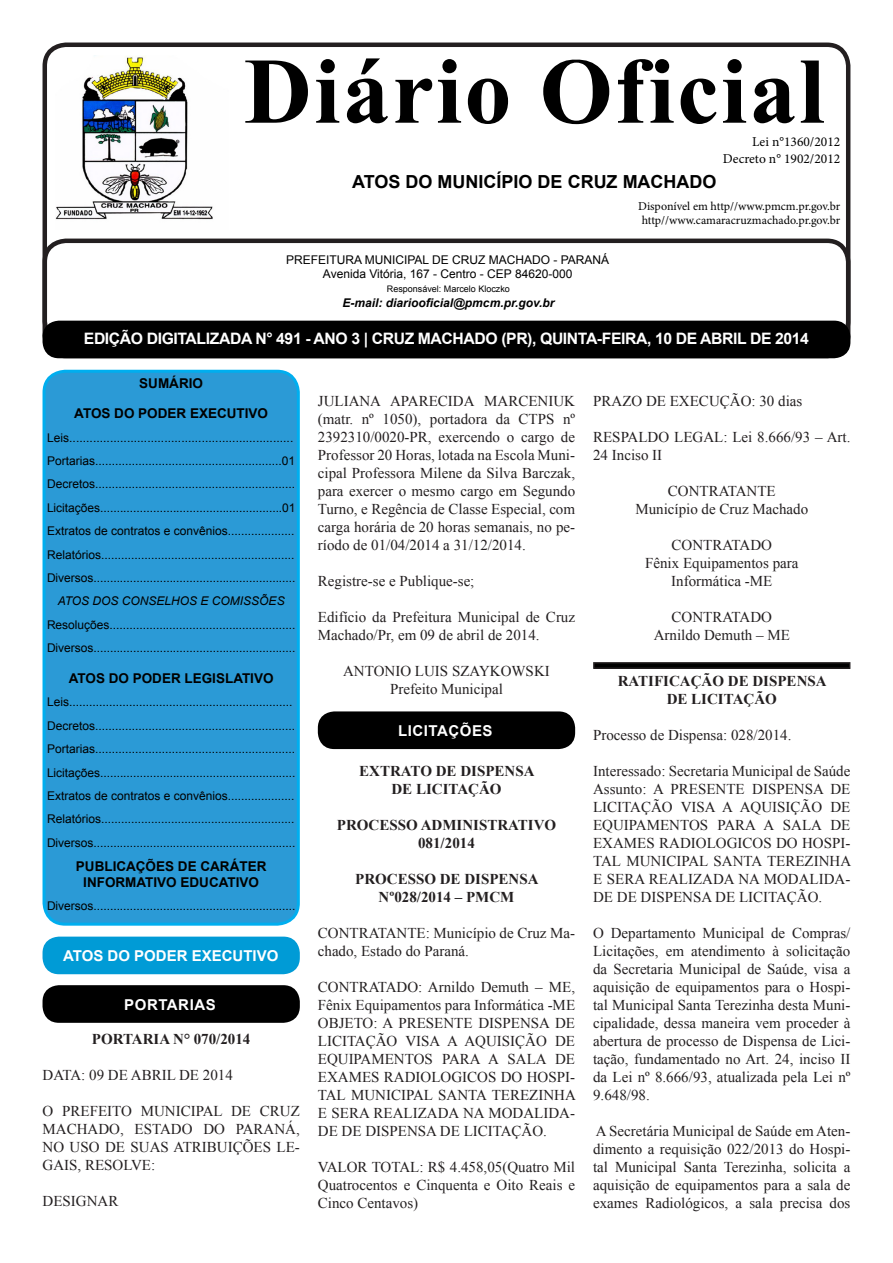
<style>
.page{position:relative;width:893px;height:1263px;background:#fff}
.page>*{position:absolute;margin:0;border:0;box-sizing:border-box;transform-origin:0 0}
.t1{font:700 93.9px "Times New Roman";letter-spacing:.025em;color:#000}
.t2{font:700 18px "Arial";color:#000}
.t3{font:700 15.75px "Arial";letter-spacing:-.025em;color:#fff}
.t4{font:15px/18px "Times New Roman";color:#231f20;text-align:justify}
.t5{font:700 15px/18px "Times New Roman";color:#231f20;text-align:center}
.t6{font:700 15px "Arial";color:#fff}
.t7{font:700 15px "Arial";letter-spacing:.035em;color:#fff}
.t8{font:700 13.5px "Arial";color:#000}
.t9{font:13.5px "Minion Pro";color:#000}
.t10{font:12px "Arial";color:#000}
.t11{font:12px "Minion Pro";letter-spacing:-.005em;color:#000}
.t12{font:italic 700 12px "Arial";color:#000}
.t13{font:italic 12px "Arial";color:#000}
.t14{font:9px "Arial";color:#000}
</style>
<div class="page">
<div style="left:43px;top:43px;width:807px;height:301px;border:4px solid #231f20;border-radius:21px"></div>
<div style="left:43px;top:239px;width:807px;height:119px;border:4px solid #231f20;border-radius:21px"></div>
<div style="left:44px;top:371px;width:254px;height:553px;background:#2b9ad6;border-radius:21px"></div>
<div style="left:43px;top:370px;width:257px;height:556px;border:3px solid #00aeef;border-radius:21px"></div>
<div style="left:43px;top:321px;width:807px;height:37px;background:#000;border-radius:16px"></div>
<img style="left:55px;top:55px;width:158px;height:165px">
<div style="left:43px;top:936px;width:257px;height:38px;background:#009bd6;border-radius:16px"></div>
<div style="left:43px;top:985px;width:257px;height:38px;background:#000;border-radius:16px"></div>
<div style="left:318px;top:711px;width:257px;height:38px;background:#000;border-radius:16px"></div>
<svg style="left:593px;top:662px;width:258px;height:7px;background:#131212"></svg>
<p class="t1" style="left:244px;top:24px;width:582px">Diário Oficial</p>
<p class="t9" style="left:752px;top:133px;width:90px">Lei n°1360/2012</p>
<p class="t9" style="left:723px;top:149px;width:119px">Decreto n° 1902/2012</p>
<p class="t2" style="left:352px;top:169px;width:366px">ATOS DO MUNICÍPIO DE CRUZ MACHADO</p>
<p class="t11" style="left:638px;top:198px;width:204px">Disponível em http//www.pmcm.pr.gov.br</p>
<p class="t11" style="left:642px;top:212px;width:200px">http//www.camaracruzmachado.pr.gov.br</p>
<p class="t10" style="left:286px;top:251px;width:325px">PREFEITURA MUNICIPAL DE CRUZ MACHADO - PARANÁ</p>
<p class="t10" style="left:323px;top:266px;width:251px">Avenida Vitória, 167 - Centro - CEP 84620-000</p>
<p class="t14" style="left:387px;top:282px;width:125px">Responsável: Marcelo Kloczko</p>
<p class="t12" style="left:343px;top:294px;width:213px">E-mail: diariooficial@pmcm.pr.gov.br</p>
<p class="t3" style="left:84px;top:327px;width:727px">EDIÇÃO DIGITALIZADA N° 491 - ANO 3 | CRUZ MACHADO (PR), QUINTA-FEIRA, 10 DE ABRIL DE 2014</p>
<p class="t8" style="left:139px;top:373px;width:65px">SUMÁRIO</p>
<p class="t8" style="left:74px;top:404px;width:195px">ATOS DO PODER EXECUTIVO</p>
<p class="t10" style="left:47px;top:429px;width:248px">Leis..................................................................</p>
<p class="t10" style="left:47px;top:453px;width:250px">Portarias........................................................01</p>
<p class="t10" style="left:47px;top:476px;width:250px">Decretos............................................................</p>
<p class="t10" style="left:47px;top:499px;width:250px">Licitações.......................................................01</p>
<p class="t10" style="left:47px;top:523px;width:249px">Extratos de contratos e convênios....................</p>
<p class="t10" style="left:47px;top:546px;width:249px">Relatórios..........................................................</p>
<p class="t10" style="left:47px;top:570px;width:250px">Diversos.............................................................</p>
<p class="t13" style="left:58px;top:593px;width:228px">ATOS DOS CONSELHOS E COMISSÕES</p>
<p class="t10" style="left:47px;top:616px;width:250px">Resoluções........................................................</p>
<p class="t10" style="left:47px;top:640px;width:250px">Diversos.............................................................</p>
<p class="t8" style="left:69px;top:669px;width:206px">ATOS DO PODER LEGISLATIVO</p>
<p class="t10" style="left:47px;top:694px;width:247px">Leis...................................................................</p>
<p class="t10" style="left:47px;top:717px;width:250px">Decretos............................................................</p>
<p class="t10" style="left:47px;top:741px;width:250px">Portarias............................................................</p>
<p class="t10" style="left:47px;top:764px;width:250px">Licitações...........................................................</p>
<p class="t10" style="left:47px;top:787px;width:249px">Extratos de contratos e convênios....................</p>
<p class="t10" style="left:47px;top:811px;width:249px">Relatórios..........................................................</p>
<p class="t10" style="left:47px;top:834px;width:250px">Diversos.............................................................</p>
<p class="t8" style="left:76px;top:856px;width:192px">PUBLICAÇÕES DE CARÁTER</p>
<p class="t8" style="left:83px;top:873px;width:177px">INFORMATIVO EDUCATIVO</p>
<p class="t10" style="left:47px;top:898px;width:250px">Diversos.............................................................</p>
<p class="t6" style="left:63px;top:945px;width:217px">ATOS DO PODER EXECUTIVO</p>
<p class="t4" style="left:593px;top:392px;width:211px">PRAZO DE EXECUÇÃO: 30 dias</p>
<p class="t4" style="left:593px;top:428px;width:259px">RESPALDO LEGAL: Lei 8.666/93 – Art.<br>24 Inciso II</p>
<p class="t4" style="left:668px;top:482px;width:109px">CONTRATANTE</p>
<p class="t4" style="left:635px;top:500px;width:174px">Município de Cruz Machado</p>
<p class="t4" style="left:672px;top:536px;width:102px">CONTRATADO</p>
<p class="t4" style="left:645px;top:554px;width:155px">Fênix Equipamentos para</p>
<p class="t4" style="left:671px;top:572px;width:103px">Informática -ME</p>
<p class="t4" style="left:672px;top:608px;width:102px">CONTRATADO</p>
<p class="t4" style="left:654px;top:626px;width:138px">Arnildo Demuth – ME</p>
<p class="t5" style="left:618px;top:672px;width:210px">RATIFICAÇÃO DE DISPENSA</p>
<p class="t5" style="left:667px;top:690px;width:112px">DE LICITAÇÃO</p>
<p class="t4" style="left:593px;top:726px;width:200px">Processo de Dispensa: 028/2014.</p>
<p class="t4" style="left:593px;top:762px;width:259px">Interessado: Secretaria Municipal de Saúde</p>
<p class="t4" style="left:593px;top:780px;width:260px">Assunto: A PRESENTE DISPENSA DE LICITAÇÃO VISA A AQUISIÇÃO DE EQUIPAMENTOS PARA A SALA DE EXAMES RADIOLOGICOS DO HOSPI-TAL MUNICIPAL SANTA TEREZINHA E SERA REALIZADA NA MODALIDA-DE DE DISPENSA DE LICITAÇÃO.</p>
<p class="t4" style="left:593px;top:924px;width:259px">O Departamento Municipal de Compras/ Licitações, em atendimento à solicitação da Secretaria Municipal de Saúde, visa a aquisição de equipamentos para o Hospi&shy;tal Municipal Santa Terezinha desta Muni&shy;cipalidade, dessa maneira vem proceder à abertura de processo de Dispensa de Lici&shy;tação, fundamentado no Art. 24, inciso II da Lei nº 8.666/93, atualizada pela Lei nº 9.648/98.</p>
<p class="t4" style="left:593px;top:1122px;width:259px">A Secretária Municipal de Saúde em Aten&shy;dimento a requisição 022/2013 do Hospi&shy;tal Municipal Santa Terezinha, solicita a aquisição de equipamentos para a sala de exames Radiológicos, a sala precisa dos</p>
<p class="t4" style="left:318px;top:392px;width:259px">JULIANA APARECIDA MARCENIUK (matr. nº 1050), portadora da CTPS nº 2392310/0020-PR, exercendo o cargo de Professor 20 Horas, lotada na Escola Muni&shy;cipal Professora Milene da Silva Barczak, para exercer o mesmo cargo em Segundo Turno, e Regência de Classe Especial, com carga horária de 20 horas semanais, no pe&shy;ríodo de 01/04/2014 a 31/12/2014.</p>
<p class="t4" style="left:318px;top:572px;width:158px">Registre-se e Publique-se;</p>
<p class="t4" style="left:318px;top:608px;width:259px">Edifício da Prefeitura Municipal de Cruz<br>Machado/Pr, em 09 de abril de 2014.</p>
<p class="t4" style="left:343px;top:662px;width:208px">ANTONIO LUIS SZAYKOWSKI</p>
<p class="t4" style="left:390px;top:680px;width:114px">Prefeito Municipal</p>
<p class="t7" style="left:398px;top:720px;width:96px">LICITAÇÕES</p>
<p class="t5" style="left:359px;top:761px;width:177px">EXTRATO DE DISPENSA</p>
<p class="t5" style="left:391px;top:779px;width:112px">DE LICITAÇÃO</p>
<p class="t5" style="left:337px;top:815px;width:221px">PROCESSO ADMINISTRATIVO<br>081/2014</p>
<p class="t5" style="left:355px;top:869px;width:185px">PROCESSO DE DISPENSA<br>Nº028/2014 – PMCM</p>
<p class="t4" style="left:318px;top:923px;width:259px">CONTRATANTE: Município de Cruz Ma&shy;chado, Estado do Paraná.</p>
<p class="t4" style="left:318px;top:977px;width:259px">CONTRATADO: Arnildo Demuth – ME,<br>Fênix Equipamentos para Informática -ME</p>
<p class="t4" style="left:318px;top:1013px;width:260px">OBJETO: A PRESENTE DISPENSA DE LICITAÇÃO VISA A AQUISIÇÃO DE EQUIPAMENTOS PARA A SALA DE EXAMES RADIOLOGICOS DO HOSPI-TAL MUNICIPAL SANTA TEREZINHA E SERA REALIZADA NA MODALIDA-DE DE DISPENSA DE LICITAÇÃO.</p>
<p class="t4" style="left:318px;top:1157px;width:259px">VALOR TOTAL: R$ 4.458,05(Quatro Mil Quatrocentos e Cinquenta e Oito Reais e Cinco Centavos)</p>
<p class="t7" style="left:124px;top:994px;width:93px">PORTARIAS</p>
<p class="t5" style="left:92px;top:1029px;width:160px">PORTARIA N° 070/2014</p>
<p class="t4" style="left:43px;top:1066px;width:192px">DATA: 09 DE ABRIL DE 2014</p>
<p class="t4" style="left:43px;top:1102px;width:259px">O PREFEITO MUNICIPAL DE CRUZ MACHADO, ESTADO DO PARANÁ, NO USO DE SUAS ATRIBUIÇÕES LE-GAIS, RESOLVE:</p>
<p class="t4" style="left:43px;top:1192px;width:77px">DESIGNAR</p>
</div>
